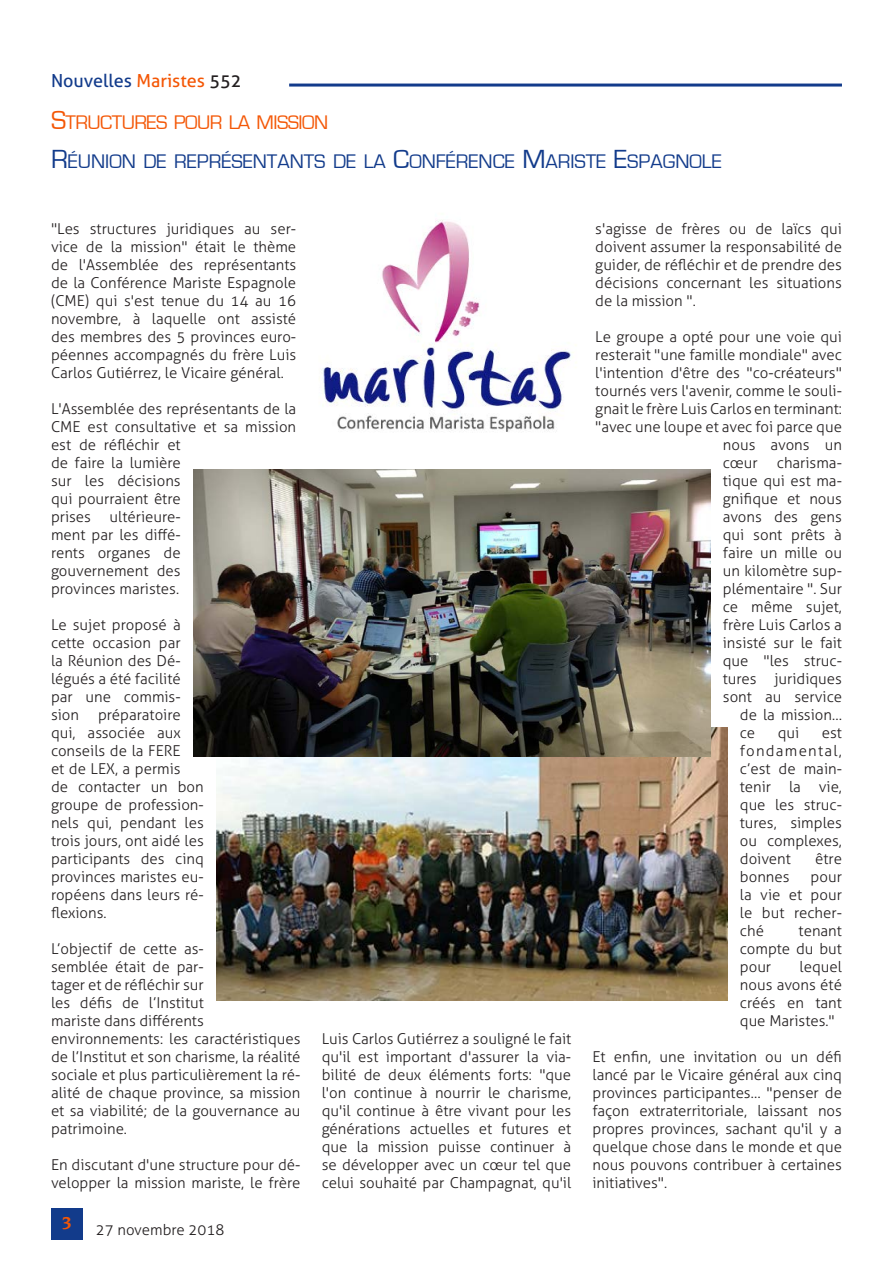
<style>
.page{position:relative;width:893px;height:1263px;background:#fff}
.page>*{position:absolute;margin:0;border:0;box-sizing:border-box;transform-origin:0 0}
.Titolo{font:20.25px "Eurostile";color:#123b8b}
.Titolo-2{font:20.25px "Eurostile";letter-spacing:-.025em;color:#f45706}
.t1{font:18px "Aller";color:#123b8b}
.t2{font:700 18px "Novarese IT Cby BT";color:#f45706}
.Testo_normal{font:300 15px/18px "Aller";color:#231f20;text-align:justify}
.s1{color:#f45706}
.s2{color:#231f20}
.s3{font-size:27px}
</style>
<div class="page">
<hr style="left:289px;top:84px;width:553px;height:3px;background:#123b8b">
<div style="left:51px;top:1208px;width:32px;height:31px;background:#123b8b"></div>
<img style="left:217px;top:727px;width:510px;height:274px">
<img style="left:194px;top:469px;width:516px;height:288px">
<img style="left:323px;top:220px;width:250px;height:212px">
<p class="t1" style="left:51px;top:69px;width:192px">Nouvelles <span class="s1">Maristes</span> <span class="s2">552</span></p>
<p class="Titolo-2" style="left:51px;top:111px;width:279px"><span class="s3">S</span>TRUCTURES POUR LA MISSION</p>
<p class="Titolo" style="left:51px;top:151px;width:672px"><span class="s3">R</span>ÉUNION DE REPRÉSENTANTS DE LA <span class="s3">C</span>ONFÉRENCE <span class="s3">M</span>ARISTE <span class="s3">E</span>SPAGNOLE</p>
<p class="Testo_normal" style="left:51px;top:220px;width:247px">"Les structures juridiques au ser&shy;vice de la mission" était le thème de l'Assemblée des représentants de la Conférence Mariste Espagnole (CME) qui s'est tenue du 14 au 16 novembre, à laquelle ont assisté des membres des 5 provinces euro&shy;péennes accompagnés du frère Luis Carlos Gutiérrez, le Vicaire général.</p>
<p class="Testo_normal" style="left:51px;top:400px;width:247px;text-align:left">L'Assemblée des représentants de la<br>CME est consultative et sa mission est de réfléchir et<br>de faire la lumière<br>sur les décisions<br>qui pourraient être<br>prises ultérieure-<br>ment par les diffé-<br>rents organes de<br>gouvernement des<br>provinces maristes.</p>
<p class="Testo_normal" style="left:51px;top:616px;width:131px">Le sujet proposé à cette occasion par la Réunion des Dé&shy;légués a été facilité par une commis&shy;sion</p>
<p class="Testo_normal" style="left:51px;top:706px;width:154px;text-align:left;text-indent:47px">préparatoire qui, associée aux conseils de la FERE<br>et de LEX, a permis<br>de contacter un bon groupe de profession&shy;nels qui, pendant les trois jours, ont aidé les participants des cinq provinces maristes eu&shy;ropéens dans leurs ré&shy;flexions.</p>
<p class="Testo_normal" style="left:51px;top:940px;width:251px;text-align:left">L’objectif de cette as-<br>semblée était de par-<br>tager et de réfléchir sur<br>les défis de l’Institut<br>mariste dans différents environnements: les caractéristiques de l’Institut et son charisme, la réalité sociale et plus particulièrement la ré&shy;alité de chaque province, sa mission et sa viabilité; de la gouvernance au patrimoine.</p>
<p class="Testo_normal" style="left:51px;top:1156px;width:251px">En discutant d'une structure pour dé&shy;velopper la mission mariste, le frère</p>
<p class="t2" style="left:62px;top:1212px;width:12px">3</p>
<p class="Testo_normal" style="left:96px;top:1220px;width:130px">27 novembre 2018</p>
<p class="Testo_normal" style="left:322px;top:1030px;width:251px">Luis Carlos Gutiérrez a souligné le fait qu'il est important d'assurer la via&shy;bilité de deux éléments forts: "que l'on continue à nourrir le charisme, qu'il continue à être vivant pour les générations actuelles et futures et que la mission puisse continuer à se développer avec un cœur tel que celui souhaité par Champagnat, qu'il</p>
<p class="Testo_normal" style="left:595px;top:220px;width:248px">s'agisse de frères ou de laïcs qui doivent assumer la responsabilité de guider, de réfléchir et de prendre des décisions concernant les situations de la mission ".</p>
<p class="Testo_normal" style="left:595px;top:328px;width:248px">Le groupe a opté pour une voie qui</p>
<p class="Testo_normal" style="left:595px;top:346px;width:248px">resterait "une famille mondiale" avec</p>
<p class="Testo_normal" style="left:595px;top:364px;width:248px">l'intention d'être des "co-créateurs"</p>
<p class="Testo_normal" style="left:595px;top:382px;width:248px">tournés vers l'avenir, comme le souli-</p>
<p class="Testo_normal" style="left:595px;top:400px;width:248px">gnait le frère Luis Carlos en terminant:</p>
<p class="Testo_normal" style="left:595px;top:418px;width:248px">"avec une loupe et avec foi parce que</p>
<p class="Testo_normal" style="left:723px;top:436px;width:121px">nous avons un</p>
<p class="Testo_normal" style="left:723px;top:454px;width:36px">cœur</p>
<p class="Testo_normal" style="left:777px;top:454px;width:67px">charisma-</p>
<p class="Testo_normal" style="left:723px;top:472px;width:121px">tique qui est ma-</p>
<p class="Testo_normal" style="left:723px;top:490px;width:121px">gnifique et nous</p>
<p class="Testo_normal" style="left:723px;top:508px;width:121px">avons des gens</p>
<p class="Testo_normal" style="left:723px;top:526px;width:121px">qui sont prêts à</p>
<p class="Testo_normal" style="left:723px;top:544px;width:121px">faire un mille ou</p>
<p class="Testo_normal" style="left:723px;top:562px;width:121px">un kilomètre sup-</p>
<p class="Testo_normal" style="left:723px;top:580px;width:121px">plémentaire ". Sur</p>
<p class="Testo_normal" style="left:723px;top:598px;width:121px">ce même sujet,</p>
<p class="Testo_normal" style="left:723px;top:616px;width:121px">frère Luis Carlos a</p>
<p class="Testo_normal" style="left:723px;top:634px;width:121px">insisté sur le fait</p>
<p class="Testo_normal" style="left:723px;top:652px;width:121px">que "les struc-</p>
<p class="Testo_normal" style="left:723px;top:670px;width:121px">tures juridiques</p>
<p class="Testo_normal" style="left:723px;top:688px;width:121px">sont au service</p>
<p class="Testo_normal" style="left:740px;top:706px;width:104px">de la mission…</p>
<p class="Testo_normal" style="left:740px;top:724px;width:17px">ce</p>
<p class="Testo_normal" style="left:778px;top:724px;width:23px">qui</p>
<p class="Testo_normal" style="left:740px;top:724px;width:104px;text-indent:82px">est fondamental, c’est de main&shy;tenir la vie, que les struc&shy;tures, simples ou complexes, doivent</p>
<p class="Testo_normal" style="left:815px;top:850px;width:28px">être</p>
<p class="Testo_normal" style="left:740px;top:868px;width:51px">bonnes</p>
<p class="Testo_normal" style="left:740px;top:868px;width:104px;text-indent:71px">pour la vie et pour le but recher&shy;ché</p>
<p class="Testo_normal" style="left:740px;top:922px;width:104px;text-indent:59px">tenant compte du but pour</p>
<p class="Testo_normal" style="left:740px;top:958px;width:104px;text-indent:60px">lequel nous avons été créés en tant que Maristes."</p>
<p class="Testo_normal" style="left:592px;top:1048px;width:251px">Et enfin, une invitation ou un défi lancé par le Vicaire général aux cinq provinces participantes… "penser de façon extraterritoriale, laissant nos propres provinces, sachant qu'il y a quelque chose dans le monde et que nous pouvons contribuer à certaines initiatives".</p>
</div>
